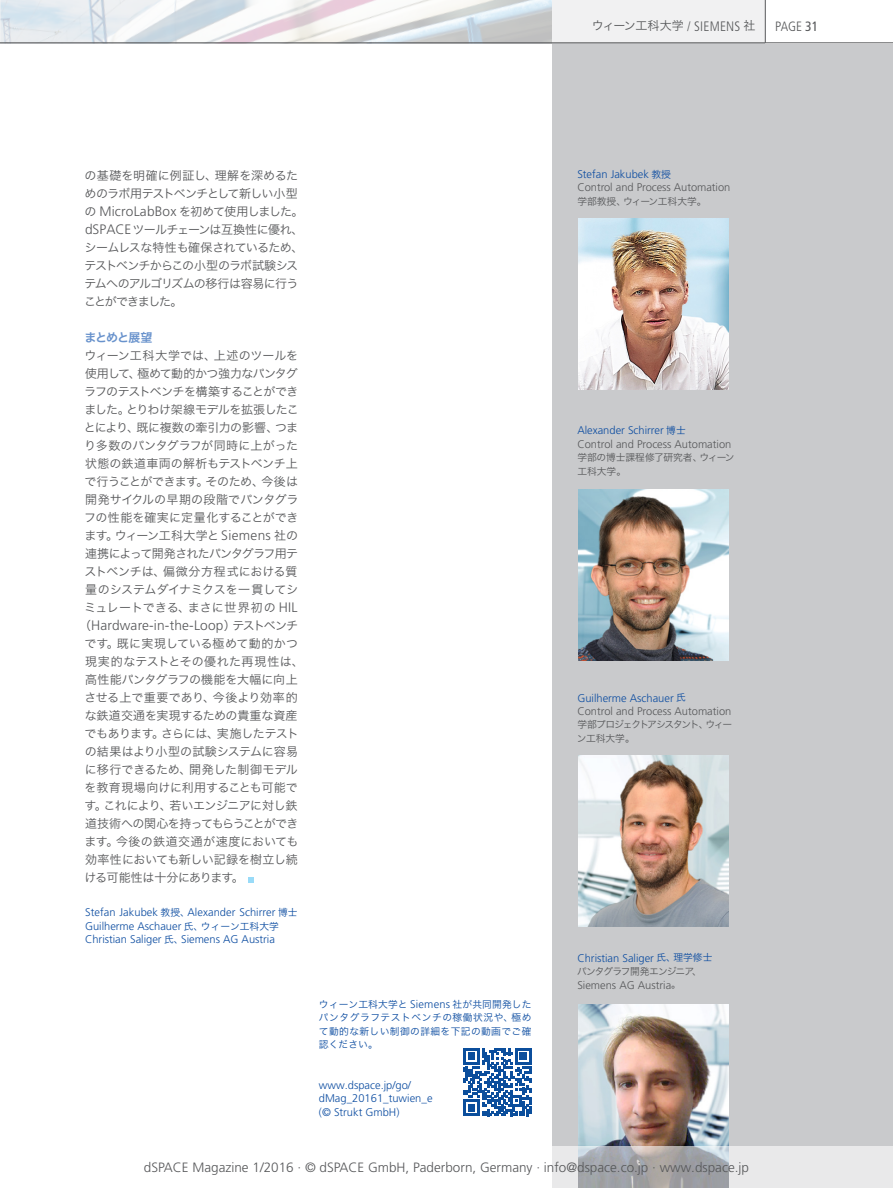
<style>
.page{position:relative;width:893px;height:1188px;background:#fff}
.page>*{position:absolute;margin:0;border:0;box-sizing:border-box;transform-origin:0 0}
.copy_9_12_light_80k{font:300 13.65px "Frutiger LT Pro";letter-spacing:.015em;color:#57585a}
.t1{font:300 13.5px "Frutiger LT Pro";color:#57585a}
.t2{font:300 condensed 13.5px "Frutiger LT Pro";color:#57585a}
.copy_9_12_light_80k-2{font:12px/18px "Hira Kaku Pro W3";letter-spacing:-.025em;color:#57585a;text-align:justify}
.copy_9_12_light_80k-3{font:12px/18px "Hira Kaku Pro W3";letter-spacing:-.055em;color:#57585a}
.J_Heder_Right{font:12px "Hira Kaku Pro W3";letter-spacing:-.035em;color:#57585a}
.HL_9_12_bold_60-35-0{font:12px "Hira Kaku Pro W6";letter-spacing:-.085em;color:#6892cc}
.BU_7_5_9_light_itali{font:300 11.1px/13.5px "Frutiger LT Pro";color:#0d4da1}
.J_W3_Fru_LT_46_Light{font:300 11.1px "Frutiger LT Pro";color:#57585a}
.BU_7_5_9_light_itali-2{font:9.75px/13.5px "Hira Kaku Pro W3";letter-spacing:.04em;color:#0d4da1;text-align:justify}
.J_W3_Fru_LT_46_Light-2{font:9.75px/13.5px "Hira Kaku Pro W3";color:#57585a}
.J_W3_Fru_LT_46_Light-3{font:9.75px/13.5px "Hira Kaku Pro W3";letter-spacing:-.105em;color:#57585a}
.J_W3_Fru_LT_46_Light-4{font:9.75px "Hira Kaku Pro W3";letter-spacing:-.095em;color:#57585a}
.s1{font-family:"Frutiger LT Pro";font-weight:300;font-stretch:condensed;font-size:13.65px}
.s2{font-weight:400}
.s3{font-family:"Frutiger LT Pro";font-weight:300;font-size:13.65px}
.s4{font-family:"Hira Kaku Pro W3";font-weight:400;font-size:12px}
.s5{font-family:"Hira Kaku Pro W3";font-weight:400;font-size:9.75px}
.s6{font-family:"Frutiger LT Pro";font-weight:300;font-size:11.1px}
</style>
<div class="page">
<div style="left:553px;top:0;width:340px;height:1188px;background:#c9cacc"></div>
<svg style="left:0;top:0;width:765px;height:43px"></svg>
<div style="left:765px;top:0;width:128px;height:43px;background:#fff"></div>
<hr style="left:0;top:43px;width:893px;height:1px;background:#57585a">
<hr style="left:765px;top:0;width:1px;height:43px;background:#57585a">
<img style="left:578px;top:219px;width:151px;height:171px">
<img style="left:578px;top:489px;width:151px;height:171px">
<img style="left:578px;top:756px;width:151px;height:171px">
<img style="left:578px;top:1004px;width:151px;height:142px">
<svg style="left:248px;top:877px;width:6px;height:6px"></svg>
<svg style="left:463px;top:1048px;width:68px;height:68px"></svg>
<svg style="left:552px;top:1146px;width:341px;height:42px;background:#cbccce"></svg>
<p class="J_Heder_Right" style="left:592px;top:15px;width:165px">ウィーン工科大学 <span class="s1">/ SIEMENS</span> 社</p>
<p class="t2" style="left:775px;top:18px;width:44px">PAGE <span class="s2">31</span></p>
<p class="copy_9_12_light_80k-3" style="left:84px;top:166px;width:221px">の基礎を明確に例証し、理解を深めるためのラボ用テストベンチとして新しい小型の <span class="s3">MicroLabBox</span> を初めて使用しました。<span class="s3">dSPACE</span>ツールチェーンは互換性に優れ、シームレスな特性も確保されているため、テストベンチからこの小型のラボ試験システムへのアルゴリズムの移行は容易に行うことができました。</p>
<p class="HL_9_12_bold_60-35-0" style="left:85px;top:327px;width:69px">まとめと展望</p>
<p class="copy_9_12_light_80k-2" style="left:84px;top:346px;width:216px">ウィーン工科大学では、上述のツールを使用して、極めて動的かつ強力なパンタグラフのテストベンチを構築することができました。とりわけ架線モデルを拡張したことにより、既に複数の牽引力の影響、つまり多数のパンタグラフが同時に上がった状態の鉄道車両の解析もテストベンチ上で行うことができます。そのため、今後は開発サイクルの早期の段階でパンタグラフの性能を確実に定量化することができます。ウィーン工科大学と <span class="s3">Siemens</span> 社の連携によって開発されたパンタグラフ用テストベンチは、偏微分方程式における質量のシステムダイナミクスを一貫してシミュレートできる、まさに世界初の <span class="s3">HIL</span></p>
<p class="copy_9_12_light_80k" style="left:79px;top:618px;width:221px"><span class="s4">（</span>Hardware-in-the-Loop<span class="s4">）テストベンチ</span></p>
<p class="copy_9_12_light_80k-2" style="left:84px;top:634px;width:221px;text-align:left">です。既に実現している極めて動的かつ現実的なテストとその優れた再現性は、高性能パンタグラフの機能を大幅に向上させる上で重要であり、今後より効率的な鉄道交通を実現するための貴重な資産でもあります。さらには、実施したテストの結果はより小型の試験システムに容易に移行できるため、開発した制御モデルを教育現場向けに利用することも可能です。これにより、若いエンジニアに対し鉄道技術への関心を持ってもらうことができます。今後の鉄道交通が速度においても効率性においても新しい記録を樹立し続ける可能性は十分にあります。</p>
<p class="BU_7_5_9_light_itali" style="left:85px;top:906px;width:214px">Stefan Jakubek <span class="s5">教授、</span>Alexander Schirrer <span class="s5">博士<br></span>Guilherme Aschauer <span class="s5">氏、ウィーン工科大学</span></p>
<p class="BU_7_5_9_light_itali" style="left:85px;top:933px;width:191px">Christian Saliger <span class="s5">氏、</span>Siemens AG Austria</p>
<p class="BU_7_5_9_light_itali-2" style="left:319px;top:997px;width:214px">ウィーン工科大学と <span class="s6">Siemens</span> 社が共同開発したパンタグラフテストベンチの稼働状況や、極めて動的な新しい制御の詳細を下記の動画でご確認ください。</p>
<p class="BU_7_5_9_light_itali" style="left:319px;top:1078px;width:115px">www.dspace.jp/go/ dMag_20161_tuwien_e (© Strukt GmbH)</p>
<p class="BU_7_5_9_light_itali" style="left:577px;top:167px;width:95px">Stefan Jakubek <span class="s5">教授</span></p>
<p class="J_W3_Fru_LT_46_Light" style="left:577px;top:181px;width:155px">Control and Process Automation</p>
<p class="J_W3_Fru_LT_46_Light-2" style="left:577px;top:194px;width:131px">学部教授、ウィーン工科大学。</p>
<p class="BU_7_5_9_light_itali" style="left:577px;top:424px;width:110px">Alexander Schirrer <span class="s5">博士</span></p>
<p class="J_W3_Fru_LT_46_Light" style="left:577px;top:438px;width:156px">Control and Process Automation</p>
<p class="J_W3_Fru_LT_46_Light-2" style="left:577px;top:450px;width:159px">学部の博士課程修了研究者、ウィーン工科大学。</p>
<p class="BU_7_5_9_light_itali" style="left:577px;top:691px;width:110px">Guilherme Aschauer <span class="s5">氏</span></p>
<p class="J_W3_Fru_LT_46_Light" style="left:577px;top:705px;width:156px">Control and Process Automation</p>
<p class="J_W3_Fru_LT_46_Light-3" style="left:577px;top:717px;width:157px">学部プロジェクトアシスタント、ウィーン工科大学。</p>
<p class="BU_7_5_9_light_itali" style="left:577px;top:951px;width:137px">Christian Saliger <span class="s5">氏、理学修士</span></p>
<p class="J_W3_Fru_LT_46_Light-4" style="left:577px;top:963px;width:126px">パンタグラフ開発エンジニア、</p>
<p class="J_W3_Fru_LT_46_Light" style="left:577px;top:978px;width:105px">Siemens AG Austria<span class="s5">。</span></p>
<p class="t1" style="left:144px;top:1159px;width:607px">dSPACE Magazine 1/2016 · © dSPACE GmbH, Paderborn, Germany · info@dspace.co.jp · www.dspace.jp</p>
</div>
